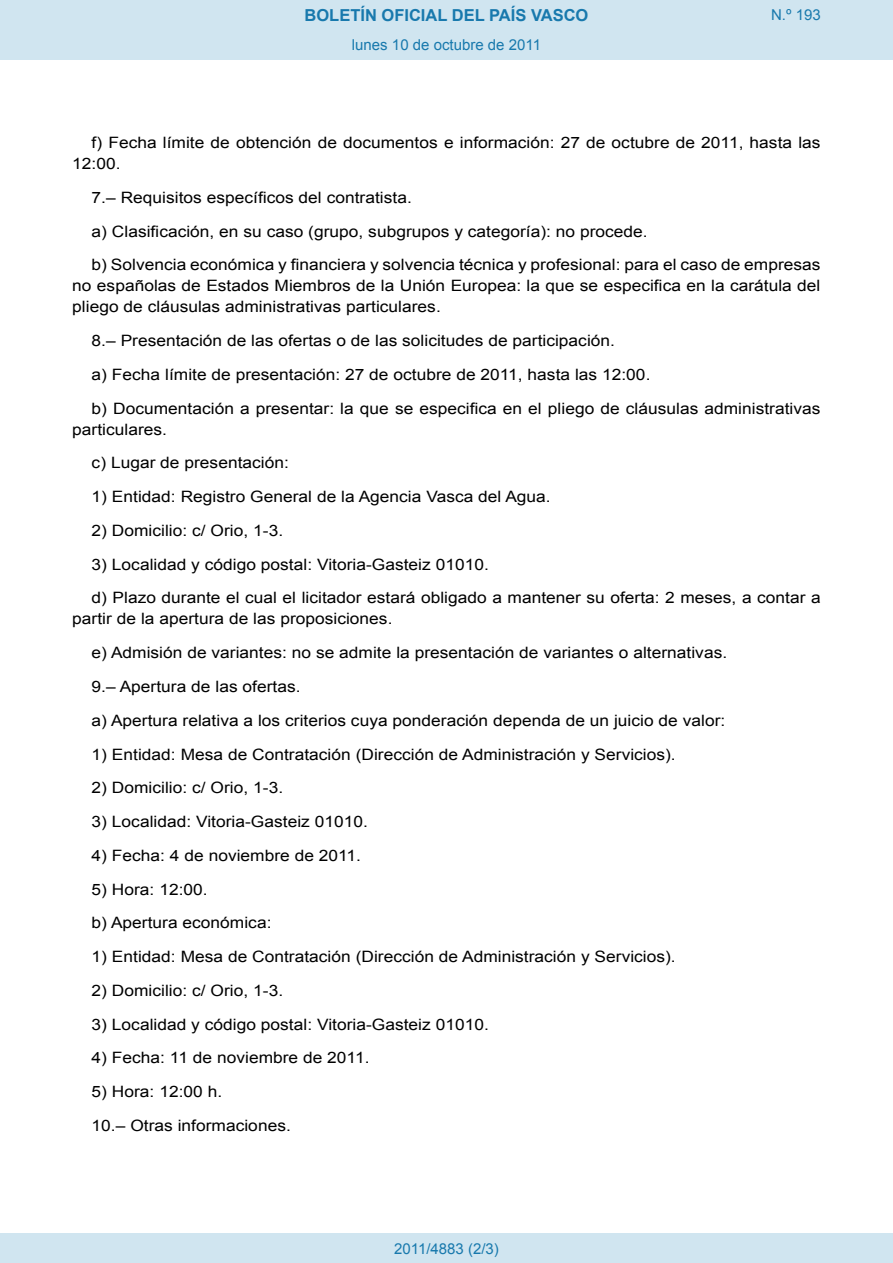
<style>
.page{position:relative;width:893px;height:1263px;background:#fff}
.page>*{position:absolute;margin:0;border:0;box-sizing:border-box;transform-origin:0 0}
.t1{font:700 16.5px "Arial";color:#1879ad}
.BOPVDetalle{font:15.6px/21px "Arial";color:#000;scale:1.11 1}
.Paginacion_Centro{font:15px "Arial";color:#1879ad}
</style>
<div class="page">
<div style="left:0;top:0;width:893px;height:60px;background:#d0e5f0"></div>
<div style="left:0;top:1233px;width:893px;height:30px;background:#d0e5f0"></div>
<p class="t1" style="left:305px;top:4px;width:285px">BOLETÍN OFICIAL DEL PAÍS VASCO</p>
<p class="Paginacion_Centro" style="left:352px;top:35px;width:191px">lunes 10 de octubre de 2011</p>
<p class="Paginacion_Centro" style="left:771px;top:5px;width:51px">N.º 193</p>
<p class="BOPVDetalle" style="left:72px;top:132px;width:676px;text-indent:19px">f) Fecha límite de obtención de documentos e información: 27 de octubre de 2011, hasta las<br>12:00.</p>
<p class="BOPVDetalle" style="left:92px;top:187px;width:290px">7.– Requisitos específicos del contratista.</p>
<p class="BOPVDetalle" style="left:92px;top:221px;width:503px">a) Clasificación, en su caso (grupo, subgrupos y categoría): no procede.</p>
<p class="BOPVDetalle" style="left:72px;top:255px;width:676px;text-align:justify;text-indent:19px">b) Solvencia económica y financiera y solvencia técnica y profesional: para el caso de empresas no españolas de Estados Miembros de la Unión Europea: la que se especifica en la carátula del pliego de cláusulas administrativas particulares.</p>
<p class="BOPVDetalle" style="left:92px;top:330px;width:473px">8.– Presentación de las ofertas o de las solicitudes de participación.</p>
<p class="BOPVDetalle" style="left:92px;top:364px;width:505px">a) Fecha límite de presentación: 27 de octubre de 2011, hasta las 12:00.</p>
<p class="BOPVDetalle" style="left:72px;top:398px;width:675px;text-indent:19px">b) Documentación a presentar: la que se especifica en el pliego de cláusulas administrativas particulares.</p>
<p class="BOPVDetalle" style="left:92px;top:453px;width:179px">c) Lugar de presentación:</p>
<p class="BOPVDetalle" style="left:92px;top:486px;width:415px">1) Entidad: Registro General de la Agencia Vasca del Agua.</p>
<p class="BOPVDetalle" style="left:92px;top:520px;width:174px">2) Domicilio: c/ Orio, 1-3.</p>
<p class="BOPVDetalle" style="left:92px;top:554px;width:359px">3) Localidad y código postal: Vitoria-Gasteiz 01010.</p>
<p class="BOPVDetalle" style="left:72px;top:588px;width:676px;text-indent:19px">d) Plazo durante el cual el licitador estará obligado a mantener su oferta: 2 meses, a contar a partir de la apertura de las proposiciones.</p>
<p class="BOPVDetalle" style="left:92px;top:642px;width:574px">e) Admisión de variantes: no se admite la presentación de variantes o alternativas.</p>
<p class="BOPVDetalle" style="left:92px;top:676px;width:190px">9.– Apertura de las ofertas.</p>
<p class="BOPVDetalle" style="left:92px;top:710px;width:572px">a) Apertura relativa a los criterios cuya ponderación dependa de un juicio de valor:</p>
<p class="BOPVDetalle" style="left:92px;top:744px;width:528px">1) Entidad: Mesa de Contratación (Dirección de Administración y Servicios).</p>
<p class="BOPVDetalle" style="left:92px;top:777px;width:174px">2) Domicilio: c/ Orio, 1-3.</p>
<p class="BOPVDetalle" style="left:92px;top:811px;width:250px">3) Localidad: Vitoria-Gasteiz 01010.</p>
<p class="BOPVDetalle" style="left:92px;top:845px;width:244px">4) Fecha: 4 de noviembre de 2011.</p>
<p class="BOPVDetalle" style="left:92px;top:879px;width:106px">5) Hora: 12:00.</p>
<p class="BOPVDetalle" style="left:92px;top:912px;width:164px">b) Apertura económica:</p>
<p class="BOPVDetalle" style="left:92px;top:946px;width:528px">1) Entidad: Mesa de Contratación (Dirección de Administración y Servicios).</p>
<p class="BOPVDetalle" style="left:92px;top:980px;width:174px">2) Domicilio: c/ Orio, 1-3.</p>
<p class="BOPVDetalle" style="left:92px;top:1014px;width:359px">3) Localidad y código postal: Vitoria-Gasteiz 01010.</p>
<p class="BOPVDetalle" style="left:92px;top:1047px;width:252px">4) Fecha: 11 de noviembre de 2011.</p>
<p class="BOPVDetalle" style="left:92px;top:1081px;width:119px">5) Hora: 12:00 h.</p>
<p class="BOPVDetalle" style="left:92px;top:1115px;width:181px">10.– Otras informaciones.</p>
<p class="Paginacion_Centro" style="left:394px;top:1238px;width:106px">2011/4883 (2/3)</p>
</div>
